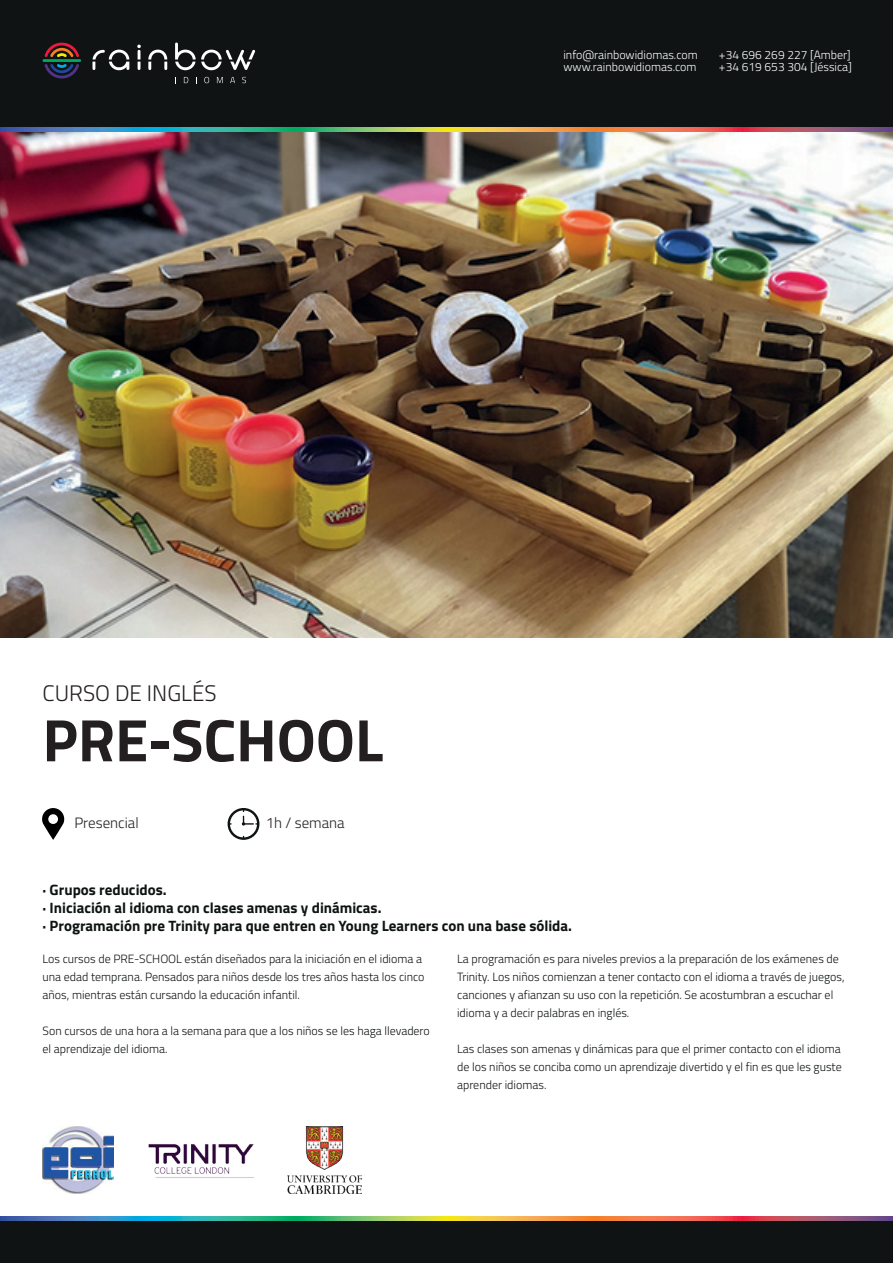
<style>
.page{position:relative;width:893px;height:1263px;background:#fff}
.page>*{position:absolute;margin:0;border:0;box-sizing:border-box;transform-origin:0 0}
.t1{font:700 60px "Titillium";color:#231f20}
.t2{font:300 22.5px "Titillium";color:#231f20}
.t3{font:700 15px/18px "Titillium";color:#0f1313}
.t4{font:300 15px "Titillium";color:#231f20}
.t5{font:300 12px/18px "Titillium";color:#0f1313}
.t6{font:300 12px/12.3px "Titillium";color:#fff}
</style>
<div class="page">
<div style="left:0;top:0;width:893px;height:128px;background:#0f1313"></div>
<div style="left:0;top:1220px;width:893px;height:43px;background:#0f1313"></div>
<svg style="left:184px;top:77px;width:4px;height:6px"></svg>
<svg style="left:204px;top:77px;width:5px;height:6px"></svg>
<svg style="left:217px;top:77px;width:6px;height:6px"></svg>
<svg style="left:230px;top:77px;width:5px;height:6px"></svg>
<svg style="left:242px;top:77px;width:4px;height:6px"></svg>
<hr style="left:43px;top:59px;width:38px;height:3px;background:#00ab60">
<svg style="left:92px;top:42px;width:163px;height:28px"></svg>
<svg style="left:45px;top:43px;width:34px;height:14px"></svg>
<svg style="left:45px;top:64px;width:34px;height:14px"></svg>
<img style="left:0;top:132px;width:893px;height:506px">
<svg style="left:0;top:128px;width:893px;height:4px;background:#929176"></svg>
<svg style="left:0;top:1216px;width:893px;height:4px;background:#929176"></svg>
<img style="left:43px;top:1127px;width:70px;height:67px">
<img style="left:149px;top:1144px;width:105px;height:34px">
<img style="left:287px;top:1127px;width:75px;height:66px">
<svg style="left:228px;top:808px;width:31px;height:32px"></svg>
<svg style="left:42px;top:808px;width:22px;height:32px"></svg>
<p class="t6" style="left:563px;top:48px;width:136px">info@rainbowidiomas.com www.rainbowidiomas.com</p>
<p class="t6" style="left:719px;top:48px;width:134px">+34 696 269 227 [Amber] +34 619 653 304 [Jéssica]</p>
<h2 class="t2" style="left:43px;top:677px;width:176px">CURSO DE INGLÉS</h2>
<h1 class="t1" style="left:43px;top:694px;width:342px">PRE-SCHOOL</h1>
<p class="t4" style="left:74px;top:812px;width:66px">Presencial</p>
<p class="t4" style="left:266px;top:812px;width:80px">1h / semana</p>
<p class="t3" style="left:43px;top:880px;width:531px">· Grupos reducidos.<br>· Iniciación al idioma con clases amenas y dinámicas.<br>· Programación pre Trinity para que entren en Young Learners con una base sólida.</p>
<p class="t5" style="left:457px;top:949px;width:389px">La programación es para niveles previos a la preparación de los exámenes de Trinity. Los niños comienzan a tener contacto con el idioma a través de juegos, canciones y afianzan su uso con la repetición. Se acostumbran a escuchar el idioma y a decir palabras en inglés.</p>
<p class="t5" style="left:457px;top:1039px;width:386px;text-align:justify">Las clases son amenas y dinámicas para que el primer contacto con el idioma de los niños se conciba como un aprendizaje divertido y el fin es que les guste aprender idiomas.</p>
<p class="t5" style="left:43px;top:949px;width:384px">Los cursos de PRE-SCHOOL están diseñados para la iniciación en el idioma a una edad temprana. Pensados para niños desde los tres años hasta los cinco años, mientras están cursando la educación infantil.</p>
<p class="t5" style="left:43px;top:1021px;width:389px">Son cursos de una hora a la semana para que a los niños se les haga llevadero el aprendizaje del idioma.</p>
</div>
